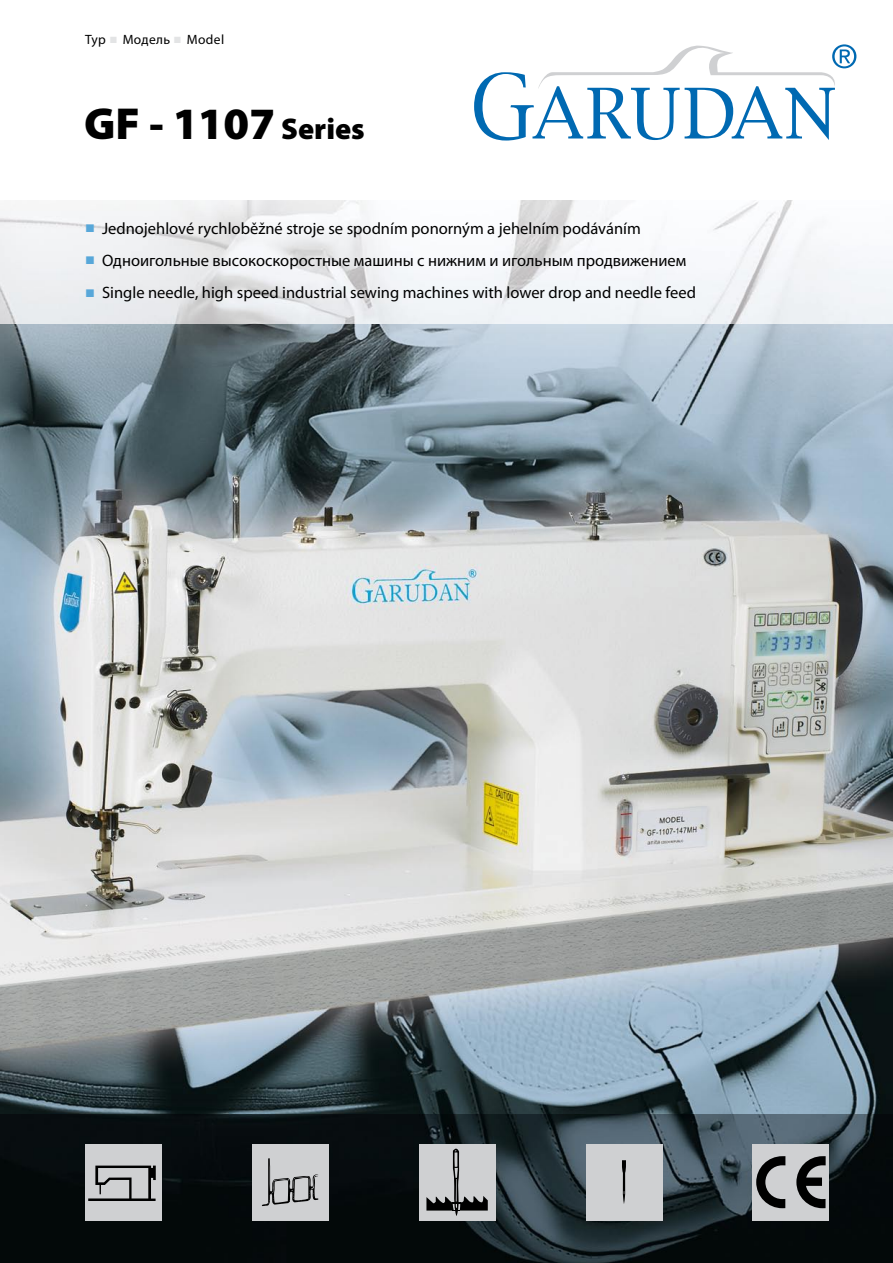
<style>
.page{position:relative;width:893px;height:1263px;background:#fff}
.page>*{position:absolute;margin:0;border:0;box-sizing:border-box;transform-origin:0 0}
.t1{font:900 45px "Myriad Pro";color:#000}
.t2{font:16.5px "Myriad Pro";color:#000}
.t3{font:13.5px "Myriad Pro";letter-spacing:.025em;color:#000}
.s1{font-family:"Arial";font-weight:900;color:#e3e4e5}
.s2{font-size:30px}
.s3{font-family:"Arial";font-weight:900;color:#57a7d9}
</style>
<div class="page">
<img style="left:0;top:200px;width:893px;height:914px">
<hr style="left:0;top:200px;width:1px;height:123px;background:#fff">
<hr style="left:892px;top:200px;width:1px;height:123px;background:#fff">
<svg style="left:474px;top:44px;width:382px;height:97px"></svg>
<svg style="left:0;top:1114px;width:893px;height:149px;fill:#060c0f"></svg>
<div style="left:85px;top:1144px;width:77px;height:76px;background:#cfd0d2"></div>
<svg style="left:88px;top:1165px;width:68px;height:36px"></svg>
<div style="left:252px;top:1144px;width:76px;height:76px;background:#cfd0d2"></div>
<svg style="left:261px;top:1158px;width:57px;height:48px"></svg>
<div style="left:419px;top:1144px;width:76px;height:76px;background:#cfd0d2"></div>
<svg style="left:426px;top:1149px;width:62px;height:67px"></svg>
<div style="left:586px;top:1144px;width:76px;height:76px;background:#cfd0d2"></div>
<svg style="left:622px;top:1160px;width:4px;height:44px"></svg>
<div style="left:753px;top:1144px;width:76px;height:76px;background:#cfd0d2"></div>
<svg style="left:756px;top:1156px;width:29px;height:52px"></svg>
<svg style="left:796px;top:1156px;width:30px;height:52px"></svg>
<p class="t3" style="left:85px;top:31px;width:141px">Typ <span class="s1">■</span> Модель <span class="s1">■</span> Model</p>
<h1 class="t1" style="left:84px;top:94px;width:282px">GF - 1107 <span class="s2">Series</span></h1>
<p class="t2" style="left:85px;top:218px;width:557px"><span class="s3">■</span> Jednojehlové rychloběžné stroje se spodním ponorným a jehelním podáváním</p>
<p class="t2" style="left:85px;top:250px;width:603px"><span class="s3">■</span> Одноигольные высокоскоростные машины с нижним и игольным продвижением</p>
<p class="t2" style="left:85px;top:282px;width:612px"><span class="s3">■</span> Single needle, high speed industrial sewing machines with lower drop and needle feed</p>
</div>
